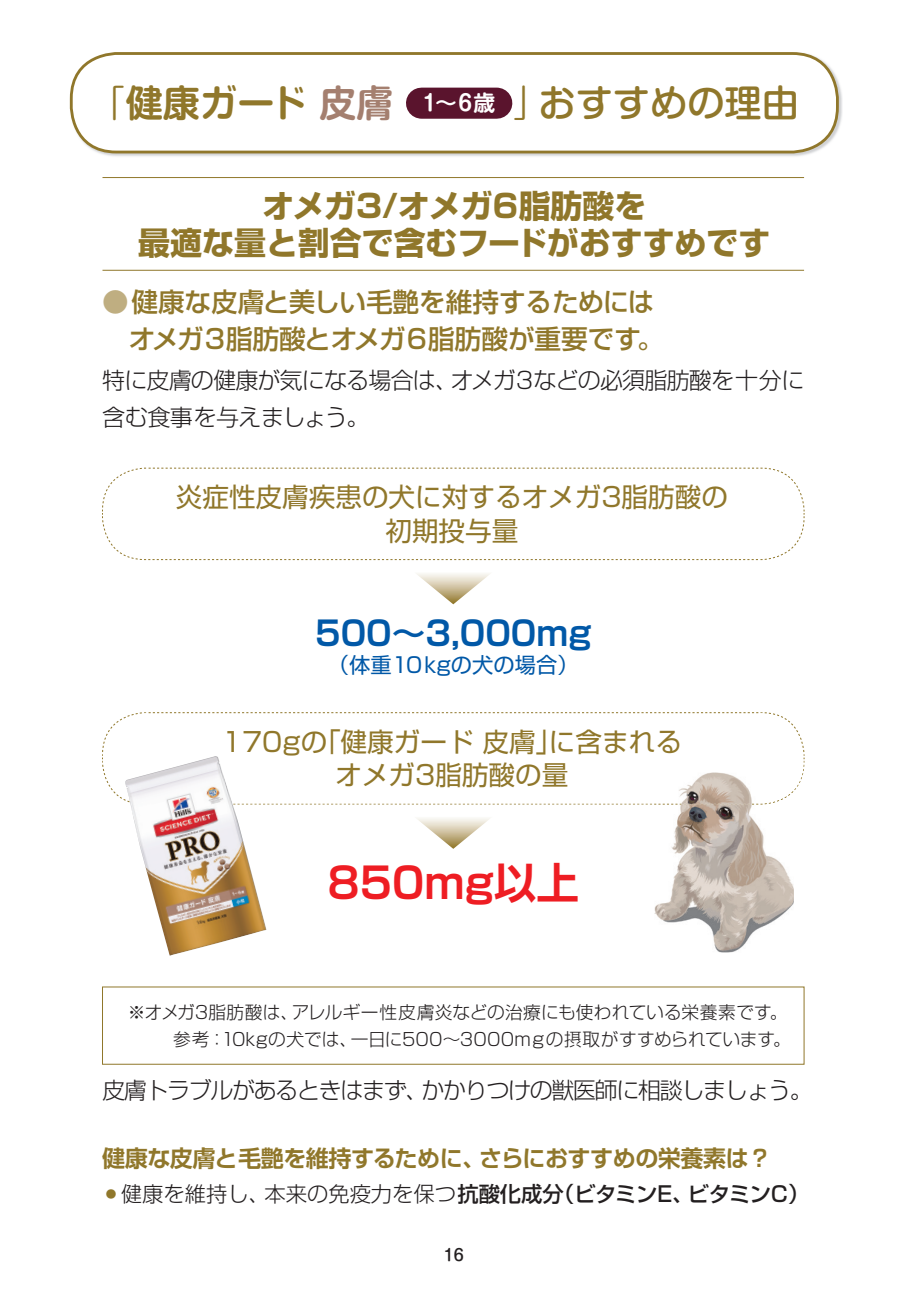
<style>
.page{position:relative;width:908px;height:1290px;background:#fff}
.page>*{position:absolute;margin:0;border:0;box-sizing:border-box;transform-origin:0 0}
.t1{font:700 42.5px "Shin Go Pr 6 N De";color:#ee1d23}
.t2{font:500 37.25px "Shin M Go Pro";color:#90772b}
.t3{font:700 33.75px "Shin Go Pr 6 N De";color:#0158a7}
.t4{font:700 32px/37.2px "Shin Go Pr 6 N";color:#90772b;text-align:center}
.t5{font:26.5px/33.8px "Shin Go Pr 6 N";color:#90772b;text-align:center}
.t6{font:500 26.5px/37.2px "Shin Go Pr 6 N";color:#90772b}
.t7{font:300 23px/37.2px "Shin Go Pr 6 N";letter-spacing:-.045em;color:#231f20}
.t8{font:700 23px "Shin Go Pr 6 N De";letter-spacing:-.02em;color:#90772b}
.t9{font:500 21.25px "Shin Go Pr 6 N";letter-spacing:-.01em;color:#231f20}
.t10{font:21.25px "Shin Go Pr 6 N";color:#0158a7}
.t11{font:300 17.75px/26.5px "Shin Go Pr 6 N";color:#231f20;text-align:right}
.t12{font:500 16px "Shin M Go Pro";color:#231f20}
.s1{font-weight:300}
.s2{font-family:"Shin M Go Pro De";font-weight:700}
.s3{font-family:"Shin M Go Pro De";font-weight:700;color:#a47f6f}
.s4{font-family:"Shin M Go Pro De";font-weight:700;font-size:21.75px;color:#fff}
.s5{color:#bfae81}
</style>
<div class="page">
<img style="left:70px;top:52px;width:772px;height:104px">
<div style="left:71px;top:54px;width:766px;height:98px;background:#fff;border-radius:45px"></div>
<div style="left:421px;top:88px;width:75px;height:31px;background:#5a142d"></div>
<div style="left:70px;top:52px;width:768px;height:101px;border:3px solid #90772b;border-radius:45px"></div>
<hr style="left:102px;top:270px;width:701px;height:1px;background:#90772b">
<hr style="left:102px;top:177px;width:701px;height:1px;background:#90772b">
<svg style="left:102px;top:467px;width:702px;height:93px"></svg>
<img style="left:416px;top:573px;width:74px;height:31px">
<img style="left:417px;top:818px;width:73px;height:31px">
<img style="left:130px;top:805px;width:136px;height:151px">
<img style="left:654px;top:805px;width:139px;height:147px">
<svg style="left:102px;top:712px;width:702px;height:93px"></svg>
<h2 class="t2" style="left:88px;top:73px;width:711px"><span class="s1">「</span><span class="s2">健康ガード</span> <span class="s3">皮膚</span> <span class="s4">1～6歳</span> <span class="s1">」</span>おすすめの理由</h2>
<h3 class="t4" style="left:138px;top:187px;width:633px">オメガ3/オメガ6脂肪酸を<br>最適な量と割合で含むフードがおすすめです</h3>
<p class="t6" style="left:102px;top:282px;width:563px"><span class="s5">●</span>健康な皮膚と美しい毛艶を維持するためには　オメガ3脂肪酸とオメガ6脂肪酸が重要です。</p>
<p class="t7" style="left:102px;top:359px;width:703px">特に皮膚の健康が気になる場合は、オメガ3などの必須脂肪酸を十分に含む食事を与えましょう。</p>
<p class="t5" style="left:176px;top:478px;width:553px">炎症性皮膚疾患の犬に対するオメガ3脂肪酸の初期投与量</p>
<h3 class="t3" style="left:315px;top:606px;width:278px">500～3,000mg</h3>
<p class="t10" style="left:328px;top:647px;width:252px">（体重10kgの犬の場合）</p>
<p class="t5" style="left:222px;top:723px;width:461px">170gの「健康ガード 皮膚」に含まれるオメガ3脂肪酸の量</p>
<h1 class="t1" style="left:327px;top:847px;width:253px">850mg以上</h1>
<p class="t11" style="left:128px;top:997px;width:664px">※オメガ3脂肪酸は、アレルギー性皮膚炎などの治療にも使われている栄養素です。参考：10kgの犬では、一日に500～3000ｍｇの摂取がすすめられています。</p>
<p class="t7" style="left:102px;top:1070px;width:712px">皮膚トラブルがあるときはまず、かかりつけの獣医師に相談しましょう。</p>
<p class="t8" style="left:102px;top:1139px;width:670px">健康な皮膚と毛艶を維持するために、さらにおすすめの栄養素は？</p>
<p class="t9" style="left:106px;top:1177px;width:705px"><sup>●</sup> <span class="s1">健康を維持し、本来の免疫力を保つ</span>抗酸化成分（ビタミンE、ビタミンC）</p>
<p class="t12" style="left:443px;top:1241px;width:22px">16</p>
</div>
